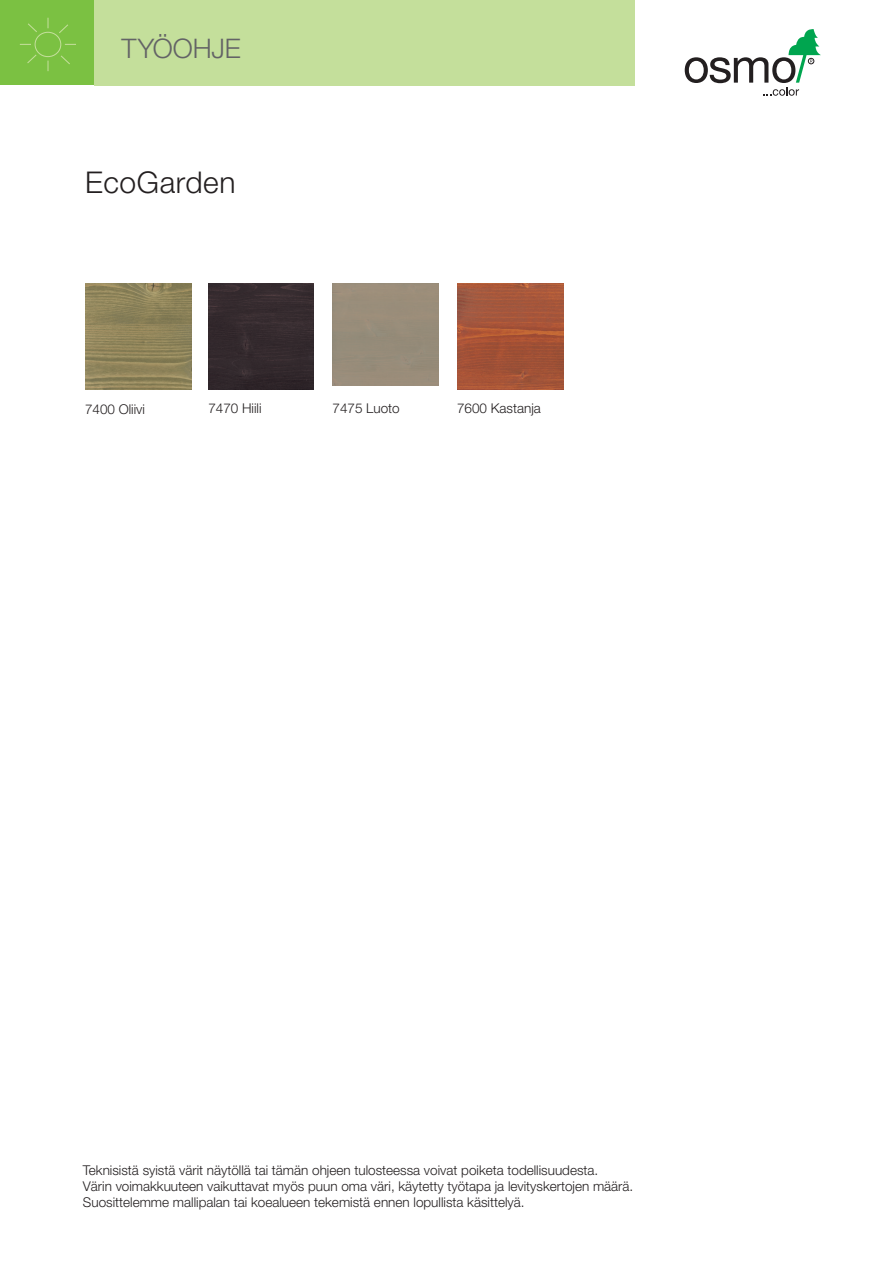
<style>
.page{position:relative;width:893px;height:1263px;background:#fff}
.page>*{position:absolute;margin:0;border:0;box-sizing:border-box;transform-origin:0 0}
.t1{font:300 30px "Helvetica Neue";letter-spacing:.02em;color:#231f20}
.t2{font:300 27px "Helvetica Neue";letter-spacing:-.005em;color:#636366}
.t3{font:300 13.5px/16.2px "Helvetica Neue";color:#231f20}
</style>
<div class="page">
<div style="left:0;top:0;width:94px;height:85px;background:#7bc142"></div>
<div style="left:35px;top:32px;width:26px;height:25px;border:1px solid #c4df9b;border-radius:50%"></div>
<svg style="left:47px;top:18px;width:2px;height:10px"></svg>
<svg style="left:28px;top:23px;width:9px;height:9px"></svg>
<svg style="left:61px;top:55px;width:9px;height:10px"></svg>
<svg style="left:59px;top:24px;width:9px;height:9px"></svg>
<svg style="left:27px;top:54px;width:10px;height:9px"></svg>
<svg style="left:47px;top:61px;width:2px;height:10px"></svg>
<div style="left:94px;top:0;width:540px;height:85px;background:#c4df9b"></div>
<svg style="left:685px;top:29px;width:136px;height:67px"></svg>
<img style="left:85px;top:284px;width:106px;height:106px">
<img style="left:208px;top:284px;width:106px;height:106px">
<img style="left:457px;top:284px;width:106px;height:106px">
<h2 class="t2" style="left:122px;top:31px;width:121px">TYÖOHJE</h2>
<h1 class="t1" style="left:85px;top:164px;width:152px">EcoGarden</h1>
<p class="t3" style="left:85px;top:400px;width:62px">7400 Oliivi</p>
<p class="t3" style="left:208px;top:400px;width:55px">7470 Hiili</p>
<p class="t3" style="left:333px;top:400px;width:69px">7475 Luoto</p>
<p class="t3" style="left:457px;top:400px;width:85px">7600 Kastanja</p>
<p class="t3" style="left:83px;top:1162px;width:552px">Teknisistä syistä värit näytöllä tai tämän ohjeen tulosteessa voivat poiketa todellisuudesta.<br>Värin voimakkuuteen vaikuttavat myös puun oma väri, käytetty työtapa ja levityskertojen määrä.<br>Suosittelemme mallipalan tai koealueen tekemistä ennen lopullista käsittelyä.</p>
</div>
